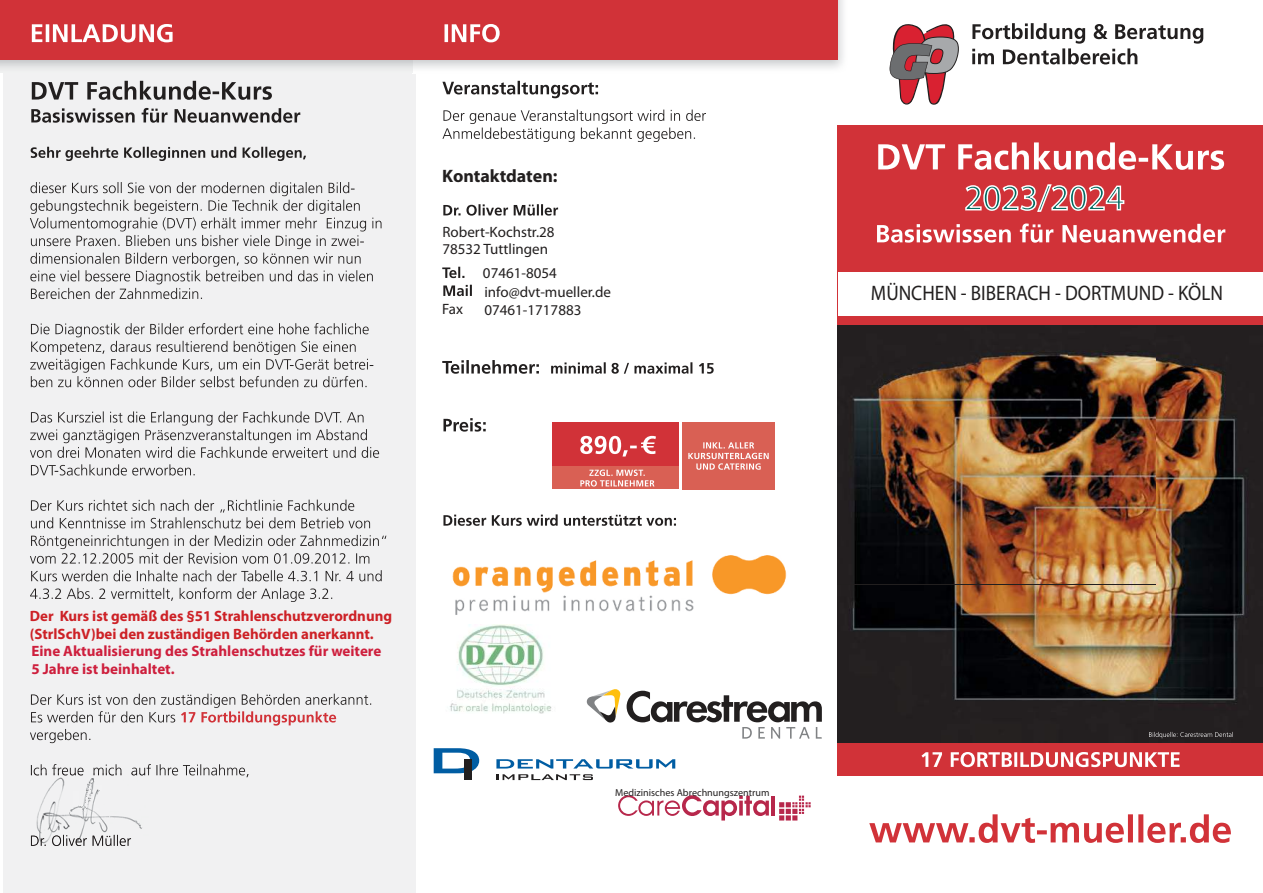
<style>
.page{position:relative;width:1263px;height:893px;background:#fff}
.page>*{position:absolute;margin:0;border:0;box-sizing:border-box;transform-origin:0 0}
.t1{font:36px "Myriad Pro";color:#006a60}
.t2{font:700 21px "Frutiger";color:#221f1f;scale:.91 1}
.t3{font:700 18px "Myriad Pro";color:#221f1f}
.t4{font:700 15px/18px "Myriad Pro";color:#cd2126}
.t5{font:700 15px/18px "Myriad Pro";color:#ce1f3d}
.t6{font:300 15px "Frutiger";color:#221f1f}
.t7{font:700 15px "Frutiger";color:#221f1f}
.t8{font:15px "Myriad Pro";color:#221f1f}
.t9{font:15px "Futura";color:#221f1f}
.t10{font:10.2px "Futura";color:#221f1f}
</style>
<div class="page">
<div style="left:3px;top:5px;width:412px;height:888px;background:#f1f1f2"></div>
<svg style="left:32px;top:81px;width:240px;height:19px"></svg>
<svg style="left:31px;top:108px;width:269px;height:15px"></svg>
<svg style="left:31px;top:147px;width:275px;height:14px"></svg>
<svg style="left:30px;top:182px;width:351px;height:117px"></svg>
<svg style="left:30px;top:323px;width:343px;height:64px"></svg>
<svg style="left:30px;top:411px;width:349px;height:47px"></svg>
<svg style="left:31px;top:464px;width:164px;height:11px"></svg>
<svg style="left:31px;top:500px;width:339px;height:28px"></svg>
<svg style="left:30px;top:535px;width:356px;height:29px"></svg>
<svg style="left:31px;top:570px;width:351px;height:11px"></svg>
<svg style="left:30px;top:588px;width:302px;height:14px"></svg>
<svg style="left:30px;top:694px;width:341px;height:49px"></svg>
<svg style="left:31px;top:764px;width:218px;height:13px"></svg>
<svg style="left:442px;top:81px;width:156px;height:17px"></svg>
<svg style="left:442px;top:110px;width:264px;height:32px"></svg>
<svg style="left:443px;top:204px;width:115px;height:12px"></svg>
<svg style="left:442px;top:267px;width:22px;height:11px"></svg>
<svg style="left:443px;top:285px;width:29px;height:11px"></svg>
<svg style="left:442px;top:360px;width:97px;height:14px"></svg>
<svg style="left:551px;top:362px;width:163px;height:12px"></svg>
<svg style="left:443px;top:418px;width:43px;height:14px"></svg>
<svg style="left:443px;top:514px;width:233px;height:12px"></svg>
<img style="left:838px;top:325px;width:318px;height:418px">
<img style="left:1156px;top:325px;width:107px;height:418px">
<div style="left:838px;top:743px;width:425px;height:32px;background:#d13238"></div>
<svg style="left:921px;top:752px;width:258px;height:15px"></svg>
<div style="left:838px;top:125px;width:425px;height:200px;background:#d13238"></div>
<div style="left:838px;top:273px;width:425px;height:43px;background:#fff"></div>
<img style="left:0;top:0;width:843px;height:73px">
<div style="left:0;top:0;width:838px;height:59px;background:#d13238"></div>
<svg style="left:32px;top:24px;width:141px;height:18px"></svg>
<svg style="left:444px;top:24px;width:56px;height:18px"></svg>
<svg style="left:889px;top:24px;width:70px;height:81px"></svg>
<svg style="left:972px;top:23px;width:231px;height:41px"></svg>
<svg style="left:434px;top:748px;width:45px;height:25px"></svg>
<div style="left:464px;top:759px;width:8px;height:21px;background:#221f1f"></div>
<svg style="left:496px;top:759px;width:179px;height:9px"></svg>
<svg style="left:497px;top:774px;width:96px;height:6px"></svg>
<svg style="left:618px;top:795px;width:151px;height:25px"></svg>
<hr style="left:771px;top:796px;width:4px;height:19px;background:#b7274b">
<svg style="left:779px;top:796px;width:32px;height:24px"></svg>
<svg style="left:627px;top:691px;width:195px;height:48px"></svg>
<svg style="left:587px;top:689px;width:33px;height:34px"></svg>
<div style="left:551px;top:422px;width:127px;height:44px;background:#d13238"></div>
<svg style="left:580px;top:436px;width:76px;height:20px"></svg>
<div style="left:551px;top:466px;width:127px;height:23px;background:#d96054"></div>
<svg style="left:580px;top:470px;width:74px;height:17px"></svg>
<div style="left:682px;top:422px;width:93px;height:67px;background:#d96054"></div>
<svg style="left:688px;top:442px;width:81px;height:28px"></svg>
<svg style="left:1149px;top:732px;width:84px;height:6px"></svg>
<img style="left:31px;top:775px;width:117px;height:60px">
<img style="left:31px;top:773px;width:117px;height:2px">
<img style="left:31px;top:835px;width:100px;height:11px">
<svg style="left:869px;top:814px;width:362px;height:29px"></svg>
<svg style="left:878px;top:142px;width:346px;height:28px"></svg>
<svg style="left:877px;top:223px;width:348px;height:20px"></svg>
<svg style="left:965px;top:184px;width:160px;height:28px"></svg>
<img style="left:449px;top:625px;width:103px;height:89px">
<img style="left:452px;top:555px;width:335px;height:60px">
<p class="t3" style="left:442px;top:169px;width:117px">Kontaktdaten:</p>
<p class="t8" style="left:442px;top:223px;width:114px">Robert-Kochstr.28</p>
<p class="t7" style="left:442px;top:242px;width:107px">78532 Tuttlingen</p>
<p class="t9" style="left:483px;top:268px;width:75px">07461-8054</p>
<p class="t6" style="left:484px;top:286px;width:128px">info@dvt-mueller.de</p>
<p class="t7" style="left:442px;top:302px;width:22px">Fax</p>
<p class="t6" style="left:484px;top:304px;width:98px">07461-1717883</p>
<h1 class="t1" style="left:964px;top:176px;width:162px">2023/2024</h1>
<h2 class="t2" style="left:871px;top:283px;width:388px">MÜNCHEN - BIBERACH - DORTMUND - KÖLN</h2>
<p class="t4" style="left:30px;top:608px;width:364px">Der Kurs ist gemäß des §51 Strahlenschutzverordnung (StrlSchV)bei den zuständigen Behörden anerkannt.</p>
<p class="t5" style="left:31px;top:643px;width:352px">Eine Aktualisierung des Strahlenschutzes für weitere<br>5 Jahre ist beinhaltet.</p>
<p class="t10" style="left:615px;top:789px;width:156px">Medizinisches Abrechnungszentrum</p>
</div>
